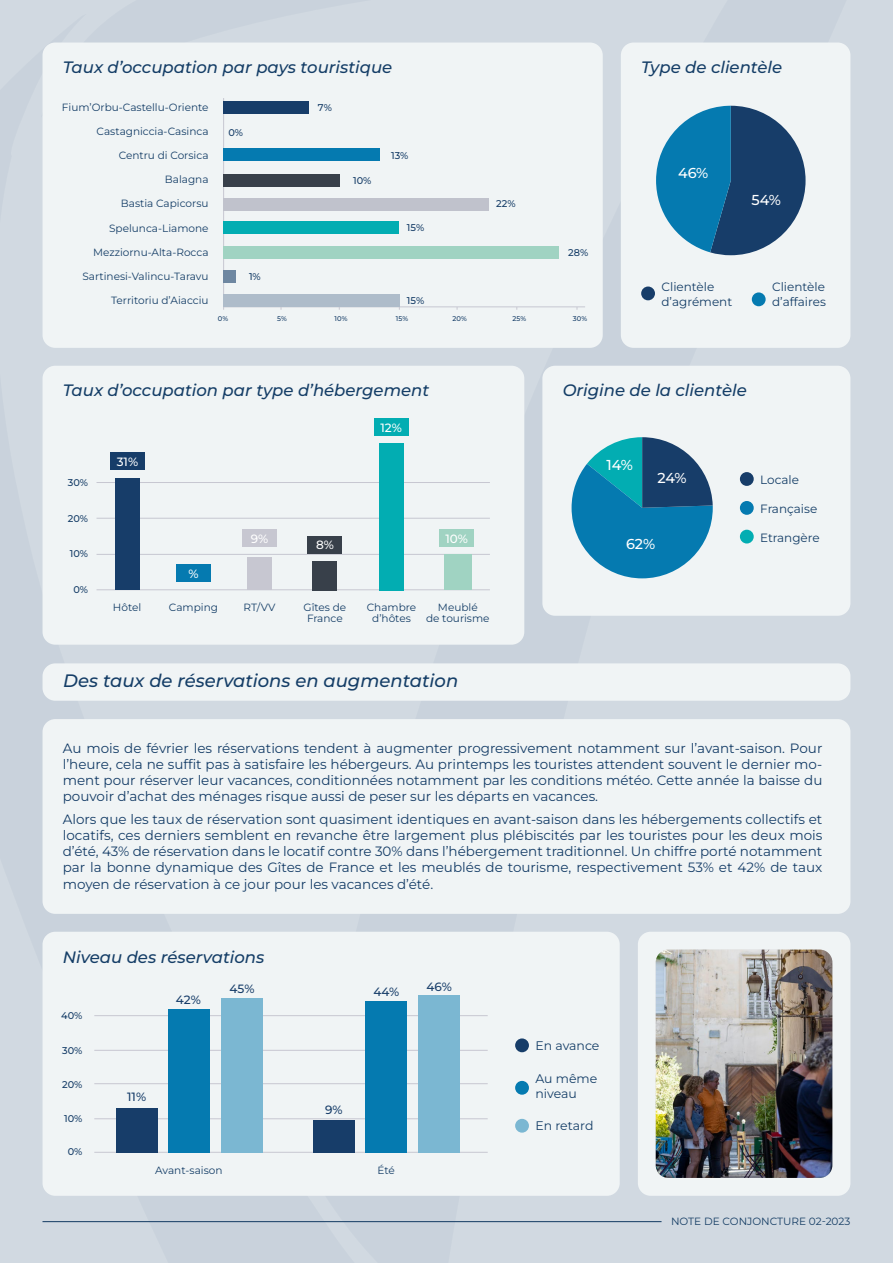
<style>
.page{position:relative;width:893px;height:1263px;background:#fff}
.page>*{position:absolute;margin:0;border:0;box-sizing:border-box;transform-origin:0 0}
.t1{font:italic 500 18px "Montserrat";color:#153e67}
.t2{font:italic 500 16.5px "Montserrat";color:#153e67}
.t3{font:500 14.4px "Montserrat";color:#fff}
.t4{font:13.5px/16.2px "Montserrat";color:#153d67;text-align:justify}
.t5{font:12.45px/15px "Montserrat";color:#153e67}
.t6{font:12px/14.4px "Montserrat";color:#153e67}
.t7{font:500 12px "Montserrat";color:#173d69}
.t8{font:500 12px "Montserrat";color:#fff}
.t9{font:10.5px/10.5px "Montserrat";color:#153e67;text-align:center}
.t10{font:10.5px "Montserrat";color:#153d64}
.t11{font:500 9.75px "Montserrat";color:#173e68}
.t12{font:500 6.9px "Montserrat";color:#173e68}
</style>
<div class="page">
<div style="left:437px;top:0;width:456px;height:1263px;background:#d1d9e1"></div>
<div style="left:41px;top:0;width:706px;height:118px;background:#d1d9e1"></div>
<div style="left:0;top:14px;width:437px;height:1249px;background:#d1d9e1"></div>
<div style="left:43px;top:366px;width:481px;height:279px;background:#f0f4f5;border-radius:13px"></div>
<div style="left:542px;top:366px;width:308px;height:250px;background:#f0f4f5;border-radius:13px"></div>
<div style="left:43px;top:719px;width:807px;height:195px;background:#f0f4f5;border-radius:13px"></div>
<div style="left:43px;top:932px;width:577px;height:264px;background:#f0f4f5;border-radius:13px"></div>
<div style="left:638px;top:932px;width:212px;height:264px;background:#f0f4f5;border-radius:13px"></div>
<div style="left:43px;top:663px;width:807px;height:38px;background:#f0f4f5;border-radius:13px"></div>
<div style="left:43px;top:43px;width:560px;height:305px;background:#f0f4f5;border-radius:13px"></div>
<div style="left:621px;top:43px;width:229px;height:305px;background:#f0f4f5;border-radius:13px"></div>
<svg style="left:656px;top:106px;width:149px;height:149px"></svg>
<div style="left:641px;top:286px;width:14px;height:14px;background:#173d69;border-radius:50%"></div>
<hr style="left:223px;top:98px;width:1px;height:212px;background:#c7c7d1">
<hr style="left:223px;top:306px;width:362px;height:1px;background:#c7c7d1">
<div style="left:223px;top:101px;width:85px;height:13px;background:#173d69"></div>
<div style="left:223px;top:148px;width:157px;height:13px;background:#057ab0"></div>
<div style="left:223px;top:174px;width:117px;height:13px;background:#38404a"></div>
<div style="left:223px;top:199px;width:266px;height:12px;background:#c0c2cc"></div>
<div style="left:223px;top:222px;width:176px;height:12px;background:#02adb2"></div>
<div style="left:223px;top:246px;width:336px;height:13px;background:#a0d3c2"></div>
<div style="left:223px;top:270px;width:13px;height:13px;background:#6e87a1"></div>
<div style="left:223px;top:294px;width:176px;height:13px;background:#aebcca"></div>
<hr style="left:94px;top:1152px;width:394px;height:1px;background:#c7c7d1">
<hr style="left:94px;top:1118px;width:394px;height:1px;background:#c7c7d1">
<hr style="left:94px;top:1083px;width:394px;height:1px;background:#c7c7d1">
<hr style="left:94px;top:1050px;width:394px;height:1px;background:#c7c7d1">
<hr style="left:94px;top:1015px;width:394px;height:1px;background:#c7c7d1">
<div style="left:313px;top:1120px;width:42px;height:32px;background:#173d69"></div>
<div style="left:116px;top:1108px;width:41px;height:45px;background:#173d69"></div>
<div style="left:168px;top:1009px;width:41px;height:143px;background:#057ab0"></div>
<div style="left:366px;top:1001px;width:41px;height:151px;background:#057ab0"></div>
<div style="left:221px;top:998px;width:42px;height:155px;background:#7bb7d2"></div>
<div style="left:419px;top:995px;width:41px;height:157px;background:#7bb7d2"></div>
<svg style="left:572px;top:437px;width:141px;height:141px"></svg>
<div style="left:515px;top:1038px;width:14px;height:14px;background:#173d69;border-radius:50%"></div>
<div style="left:515px;top:1119px;width:14px;height:14px;background:#7bb7d2;border-radius:50%"></div>
<div style="left:515px;top:1081px;width:14px;height:14px;background:#057ab0;border-radius:50%"></div>
<img style="left:656px;top:949px;width:176px;height:229px">
<svg style="left:42px;top:1221px;width:619px;height:1px"></svg>
<div style="left:752px;top:292px;width:14px;height:14px;background:#057ab0;border-radius:50%"></div>
<hr style="left:97px;top:589px;width:393px;height:1px;background:#c7c7d1">
<hr style="left:97px;top:554px;width:393px;height:1px;background:#c7c7d1">
<hr style="left:97px;top:518px;width:393px;height:1px;background:#c7c7d1">
<hr style="left:97px;top:482px;width:393px;height:1px;background:#c7c7d1">
<div style="left:115px;top:478px;width:24px;height:112px;background:#173d69"></div>
<div style="left:247px;top:558px;width:25px;height:32px;background:#c7c7d1"></div>
<div style="left:313px;top:561px;width:24px;height:29px;background:#38404a"></div>
<div style="left:379px;top:443px;width:25px;height:147px;background:#02adb2"></div>
<div style="left:444px;top:554px;width:28px;height:36px;background:#a0d3c2"></div>
<div style="left:440px;top:530px;width:34px;height:17px;background:#a0d3c2"></div>
<div style="left:374px;top:419px;width:35px;height:17px;background:#02adb2"></div>
<div style="left:308px;top:536px;width:34px;height:17px;background:#38404a"></div>
<div style="left:242px;top:530px;width:35px;height:17px;background:#c7c7d1"></div>
<div style="left:176px;top:564px;width:35px;height:18px;background:#057ab0"></div>
<div style="left:110px;top:453px;width:35px;height:17px;background:#173d69"></div>
<div style="left:740px;top:472px;width:14px;height:14px;background:#173d69;border-radius:50%"></div>
<div style="left:740px;top:501px;width:14px;height:14px;background:#057ab0;border-radius:50%"></div>
<div style="left:740px;top:530px;width:14px;height:13px;background:#02adb2;border-radius:50%"></div>
<p class="t2" style="left:63px;top:56px;width:331px">Taux d’occupation par pays touristique</p>
<p class="t9" style="left:62px;top:101px;width:148px">Fium’Orbu-Castellu-Oriente</p>
<p class="t9" style="left:97px;top:125px;width:113px">Castagniccia-Casinca</p>
<p class="t9" style="left:119px;top:150px;width:91px">Centru di Corsica</p>
<p class="t9" style="left:165px;top:174px;width:45px">Balagna</p>
<p class="t9" style="left:121px;top:198px;width:89px">Bastia Capicorsu</p>
<p class="t9" style="left:109px;top:222px;width:101px">Spelunca-Liamone</p>
<p class="t9" style="left:93px;top:246px;width:117px">Mezziornu-Alta-Rocca</p>
<p class="t9" style="left:82px;top:271px;width:128px">Sartinesi-Valincu-Taravu</p>
<p class="t9" style="left:111px;top:295px;width:99px">Territoriu d’Aiacciu</p>
<p class="t11" style="left:228px;top:126px;width:16px">0%</p>
<p class="t11" style="left:249px;top:270px;width:13px">1%</p>
<p class="t11" style="left:318px;top:101px;width:16px">7%</p>
<p class="t11" style="left:353px;top:174px;width:20px">10%</p>
<p class="t11" style="left:391px;top:149px;width:19px">13%</p>
<p class="t11" style="left:407px;top:221px;width:19px">15%</p>
<p class="t11" style="left:407px;top:294px;width:19px">15%</p>
<p class="t11" style="left:496px;top:197px;width:21px">22%</p>
<p class="t11" style="left:568px;top:246px;width:21px">28%</p>
<p class="t12" style="left:218px;top:314px;width:12px">0%</p>
<p class="t12" style="left:277px;top:314px;width:11px">5%</p>
<p class="t12" style="left:335px;top:314px;width:14px">10%</p>
<p class="t12" style="left:396px;top:314px;width:14px">15%</p>
<p class="t12" style="left:453px;top:314px;width:16px">20%</p>
<p class="t12" style="left:513px;top:314px;width:15px">25%</p>
<p class="t12" style="left:573px;top:314px;width:16px">30%</p>
<p class="t2" style="left:641px;top:56px;width:143px">Type de clientèle</p>
<p class="t3" style="left:678px;top:164px;width:32px">46%</p>
<p class="t3" style="left:751px;top:190px;width:31px">54%</p>
<p class="t6" style="left:661px;top:280px;width:72px">Clientèle d’agrément</p>
<p class="t6" style="left:772px;top:280px;width:55px">Clientèle d’affaires</p>
<p class="t2" style="left:63px;top:379px;width:368px">Taux d’occupation par type d’hébergement</p>
<p class="t2" style="left:563px;top:379px;width:186px">Origine de la clientèle</p>
<p class="t11" style="left:68px;top:476px;width:22px">30%</p>
<p class="t11" style="left:68px;top:512px;width:22px">20%</p>
<p class="t11" style="left:70px;top:547px;width:20px">10%</p>
<p class="t11" style="left:73px;top:583px;width:16px">0%</p>
<p class="t8" style="left:117px;top:454px;width:23px">31%</p>
<p class="t9" style="left:113px;top:602px;width:30px">Hôtel</p>
<p class="t8" style="left:189px;top:565px;width:12px">%</p>
<p class="t8" style="left:251px;top:531px;width:19px">9%</p>
<p class="t8" style="left:316px;top:537px;width:19px">8%</p>
<p class="t8" style="left:380px;top:420px;width:23px">12%</p>
<p class="t8" style="left:445px;top:531px;width:24px">10%</p>
<p class="t9" style="left:169px;top:602px;width:51px">Camping</p>
<p class="t9" style="left:244px;top:602px;width:33px">RT/VV</p>
<p class="t9" style="left:304px;top:602px;width:44px">Gîtes de<br>France</p>
<p class="t9" style="left:367px;top:602px;width:51px">Chambre d’hôtes</p>
<p class="t9" style="left:426px;top:602px;width:65px">Meublé<br>de tourisme</p>
<h1 class="t1" style="left:63px;top:669px;width:396px">Des taux de réservations en augmentation</h1>
<p class="t3" style="left:606px;top:455px;width:28px">14%</p>
<p class="t3" style="left:657px;top:468px;width:31px">24%</p>
<p class="t3" style="left:626px;top:535px;width:31px">62%</p>
<p class="t6" style="left:760px;top:473px;width:40px">Locale</p>
<p class="t6" style="left:760px;top:501px;width:59px">Française</p>
<p class="t6" style="left:760px;top:530px;width:61px">Etrangère</p>
<p class="t4" style="left:63px;top:739px;width:761px">Au mois de février les réservations tendent à augmenter progressivement notamment sur l’avant-saison. Pour l’heure, cela ne suffit pas à satisfaire les hébergeurs. Au printemps les touristes attendent souvent le dernier mo&shy;ment pour réserver leur vacances, conditionnées notamment par les conditions météo. Cette année la baisse du pouvoir d’achat des ménages risque aussi de peser sur les départs en vacances.</p>
<p class="t4" style="left:63px;top:810px;width:761px">Alors que les taux de réservation sont quasiment identiques en avant-saison dans les hébergements collectifs et locatifs, ces derniers semblent en revanche être largement plus plébiscités par les touristes pour les deux mois d’été, 43% de réservation dans le locatif contre 30% dans l’hébergement traditionnel. Un chiffre porté notamment par la bonne dynamique des Gîtes de France et les meublés de tourisme, respectivement 53% et 42% de taux moyen de réservation à ce jour pour les vacances d’été.</p>
<p class="t2" style="left:63px;top:946px;width:203px">Niveau des réservations</p>
<p class="t11" style="left:61px;top:1009px;width:23px">40%</p>
<p class="t11" style="left:62px;top:1044px;width:22px">30%</p>
<p class="t11" style="left:62px;top:1078px;width:22px">20%</p>
<p class="t11" style="left:64px;top:1112px;width:20px">10%</p>
<p class="t11" style="left:68px;top:1145px;width:16px">0%</p>
<p class="t7" style="left:176px;top:992px;width:27px">42%</p>
<p class="t7" style="left:230px;top:981px;width:26px">45%</p>
<p class="t7" style="left:373px;top:984px;width:27px">44%</p>
<p class="t7" style="left:127px;top:1089px;width:20px">11%</p>
<p class="t7" style="left:325px;top:1101px;width:19px">9%</p>
<p class="t9" style="left:155px;top:1164px;width:69px">Avant-saison</p>
<p class="t9" style="left:378px;top:1164px;width:19px">Été</p>
<p class="t7" style="left:427px;top:978px;width:27px">46%</p>
<p class="t5" style="left:535px;top:1037px;width:65px">En avance</p>
<p class="t5" style="left:535px;top:1071px;width:63px">Au même niveau</p>
<p class="t5" style="left:535px;top:1118px;width:60px">En retard</p>
<p class="t10" style="left:671px;top:1214px;width:181px">NOTE DE CONJONCTURE 02-2023</p>
</div>
